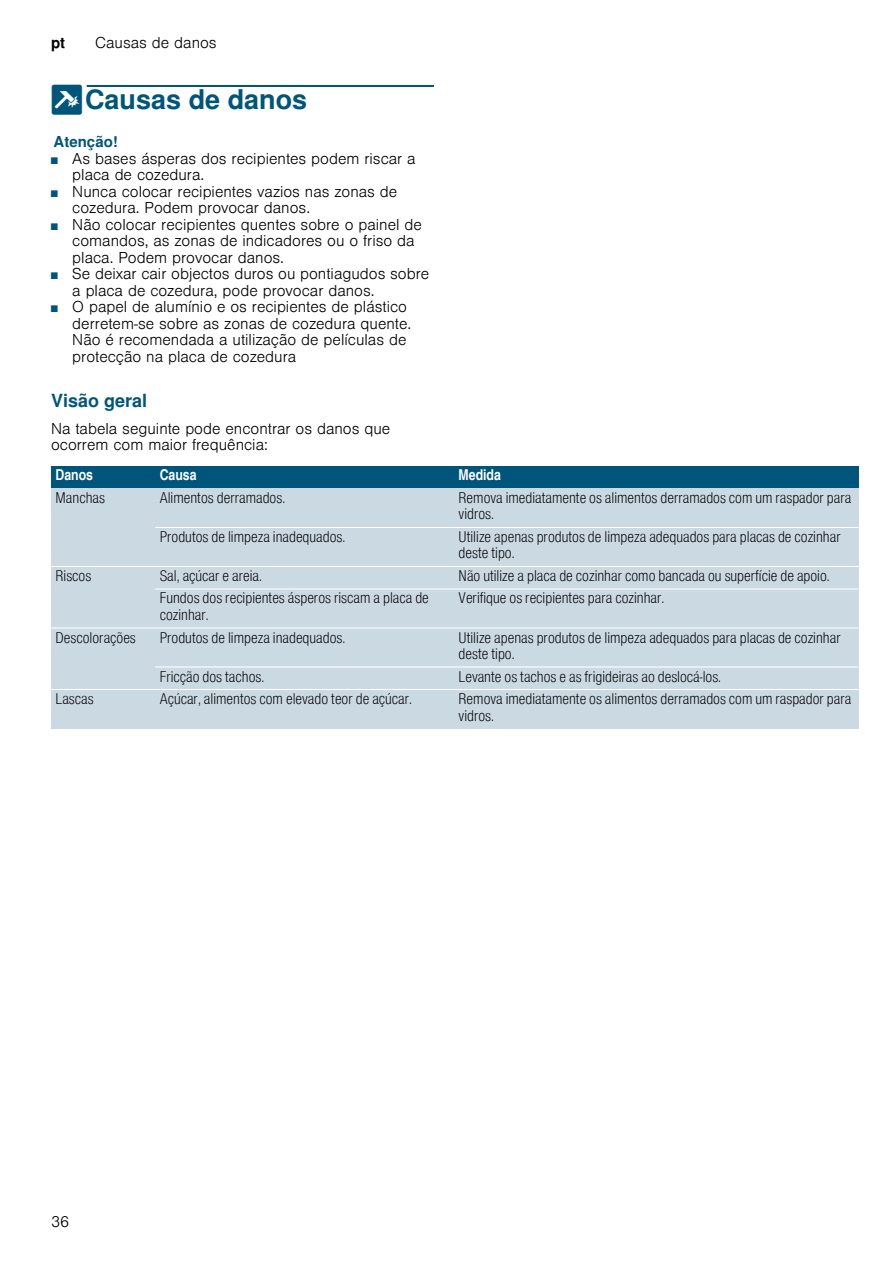
<style>
.page{position:relative;width:893px;height:1263px;background:#fff}
.page>*{position:absolute;margin:0;border:0;box-sizing:border-box;transform-origin:0 0}
.t1{font:700 27px "Nimbus San L";color:#00567a}
.t2{font:700 18px "Nimbus San L";color:#00567a}
.t3{font:15px/16.5px "Nimbus San L Lig Con";color:#000}
.t4{font:300 15px/16.5px "Nimbus San L";color:#000}
.t5{font:15px "Nimbus San L Bol Con";color:#fff}
.t6{font:700 15px "Nimbus San L";color:#00567a}
.t7{font:700 15px "Nimbus San L";color:#000}
.s1{font-family:"BSH Symb PG2";font-weight:400}
.s2{font-size:9px;color:#00567a}
</style>
<div class="page">
<div style="left:87px;top:85px;width:347px;height:2px;border:1px solid #00567a"></div>
<div style="left:51px;top:466px;width:104px;height:22px;background:#00567a"></div>
<div style="left:155px;top:466px;width:299px;height:22px;background:#00567a"></div>
<div style="left:454px;top:466px;width:404px;height:22px;background:#00567a"></div>
<div style="left:51px;top:488px;width:104px;height:39px;background:#cbd9e3"></div>
<div style="left:155px;top:488px;width:299px;height:39px;background:#cbd9e3"></div>
<div style="left:454px;top:488px;width:404px;height:39px;background:#cbd9e3"></div>
<div style="left:51px;top:527px;width:104px;height:39px;background:#cbd9e3"></div>
<div style="left:155px;top:527px;width:299px;height:39px;background:#cbd9e3"></div>
<div style="left:454px;top:527px;width:404px;height:39px;background:#cbd9e3"></div>
<div style="left:51px;top:566px;width:104px;height:23px;background:#cbd9e3"></div>
<div style="left:155px;top:566px;width:299px;height:23px;background:#cbd9e3"></div>
<div style="left:454px;top:566px;width:404px;height:23px;background:#cbd9e3"></div>
<div style="left:51px;top:589px;width:104px;height:39px;background:#cbd9e3"></div>
<div style="left:155px;top:589px;width:299px;height:39px;background:#cbd9e3"></div>
<div style="left:454px;top:589px;width:404px;height:39px;background:#cbd9e3"></div>
<div style="left:51px;top:628px;width:104px;height:39px;background:#cbd9e3"></div>
<div style="left:155px;top:628px;width:299px;height:39px;background:#cbd9e3"></div>
<div style="left:454px;top:628px;width:404px;height:39px;background:#cbd9e3"></div>
<div style="left:51px;top:667px;width:104px;height:22px;background:#cbd9e3"></div>
<div style="left:155px;top:667px;width:299px;height:22px;background:#cbd9e3"></div>
<div style="left:454px;top:667px;width:404px;height:22px;background:#cbd9e3"></div>
<div style="left:51px;top:689px;width:104px;height:39px;background:#cbd9e3"></div>
<div style="left:155px;top:689px;width:299px;height:39px;background:#cbd9e3"></div>
<div style="left:454px;top:689px;width:404px;height:39px;background:#cbd9e3"></div>
<hr style="left:155px;top:527px;width:703px;height:1px;background:#fff">
<hr style="left:51px;top:566px;width:807px;height:1px;background:#fff">
<hr style="left:155px;top:588px;width:703px;height:1px;background:#fff">
<hr style="left:51px;top:627px;width:807px;height:1px;background:#fff">
<hr style="left:155px;top:666px;width:703px;height:1px;background:#fff">
<hr style="left:51px;top:689px;width:807px;height:1px;background:#fff">
<p class="t7" style="left:51px;top:34px;width:16px">pt</p>
<p class="t4" style="left:95px;top:33px;width:123px">Causas de danos</p>
<h1 class="t1" style="left:51px;top:83px;width:258px"><span class="s1">]</span>Causas de danos</h1>
<p class="t6" style="left:54px;top:133px;width:66px">Atenção!</p>
<p class="t4" style="left:72px;top:149px;width:345px;text-indent:-21px"><span class="s2">■</span> As bases ásperas dos recipientes podem riscar a placa de cozedura.</p>
<p class="t4" style="left:72px;top:182px;width:326px;text-indent:-21px"><span class="s2">■</span> Nunca colocar recipientes vazios nas zonas de cozedura. Podem provocar danos.</p>
<p class="t4" style="left:72px;top:215px;width:351px;text-indent:-21px"><span class="s2">■</span> Não colocar recipientes quentes sobre o painel de comandos, as zonas de indicadores ou o friso da placa. Podem provocar danos.</p>
<p class="t4" style="left:72px;top:264px;width:358px;text-indent:-21px"><span class="s2">■</span> Se deixar cair objectos duros ou pontiagudos sobre a placa de cozedura, pode provocar danos.</p>
<p class="t4" style="left:72px;top:297px;width:340px;text-indent:-21px"><span class="s2">■</span> O papel de alumínio e os recipientes de plástico derretem-se sobre as zonas de cozedura quente.<br>Não é recomendada a utilização de películas de protecção na placa de cozedura</p>
<p class="t2" style="left:51px;top:390px;width:98px">Visão geral</p>
<p class="t4" style="left:51px;top:419px;width:341px">Na tabela seguinte pode encontrar os danos que ocorrem com maior frequência:</p>
<p class="t5" style="left:56px;top:466px;width:39px">Danos</p>
<p class="t5" style="left:160px;top:466px;width:38px">Causa</p>
<p class="t5" style="left:458px;top:466px;width:44px">Medida</p>
<p class="t3" style="left:56px;top:489px;width:51px">Manchas</p>
<p class="t3" style="left:160px;top:489px;width:127px">Alimentos derramados.</p>
<p class="t3" style="left:458px;top:489px;width:394px">Remova imediatamente os alimentos derramados com um raspador para vidros.</p>
<p class="t3" style="left:160px;top:528px;width:187px">Produtos de limpeza inadequados.</p>
<p class="t3" style="left:458px;top:528px;width:383px">Utilize apenas produtos de limpeza adequados para placas de cozinhar deste tipo.</p>
<p class="t3" style="left:56px;top:567px;width:37px">Riscos</p>
<p class="t3" style="left:160px;top:567px;width:104px">Sal, açúcar e areia.</p>
<p class="t3" style="left:458px;top:567px;width:372px">Não utilize a placa de cozinhar como bancada ou superfície de apoio.</p>
<p class="t3" style="left:160px;top:589px;width:271px">Fundos dos recipientes ásperos riscam a placa de cozinhar.</p>
<p class="t3" style="left:458px;top:589px;width:207px">Verifique os recipientes para cozinhar.</p>
<p class="t3" style="left:56px;top:628px;width:82px">Descolorações</p>
<p class="t3" style="left:160px;top:628px;width:187px">Produtos de limpeza inadequados.</p>
<p class="t3" style="left:458px;top:628px;width:383px">Utilize apenas produtos de limpeza adequados para placas de cozinhar deste tipo.</p>
<p class="t3" style="left:160px;top:667px;width:106px">Fricção dos tachos.</p>
<p class="t3" style="left:458px;top:667px;width:264px">Levante os tachos e as frigideiras ao deslocá-los.</p>
<p class="t3" style="left:56px;top:690px;width:40px">Lascas</p>
<p class="t3" style="left:160px;top:690px;width:254px">Açúcar, alimentos com elevado teor de açúcar.</p>
<p class="t3" style="left:458px;top:690px;width:394px">Remova imediatamente os alimentos derramados com um raspador para vidros.</p>
<p class="t4" style="left:51px;top:1212px;width:20px">36</p>
</div>
